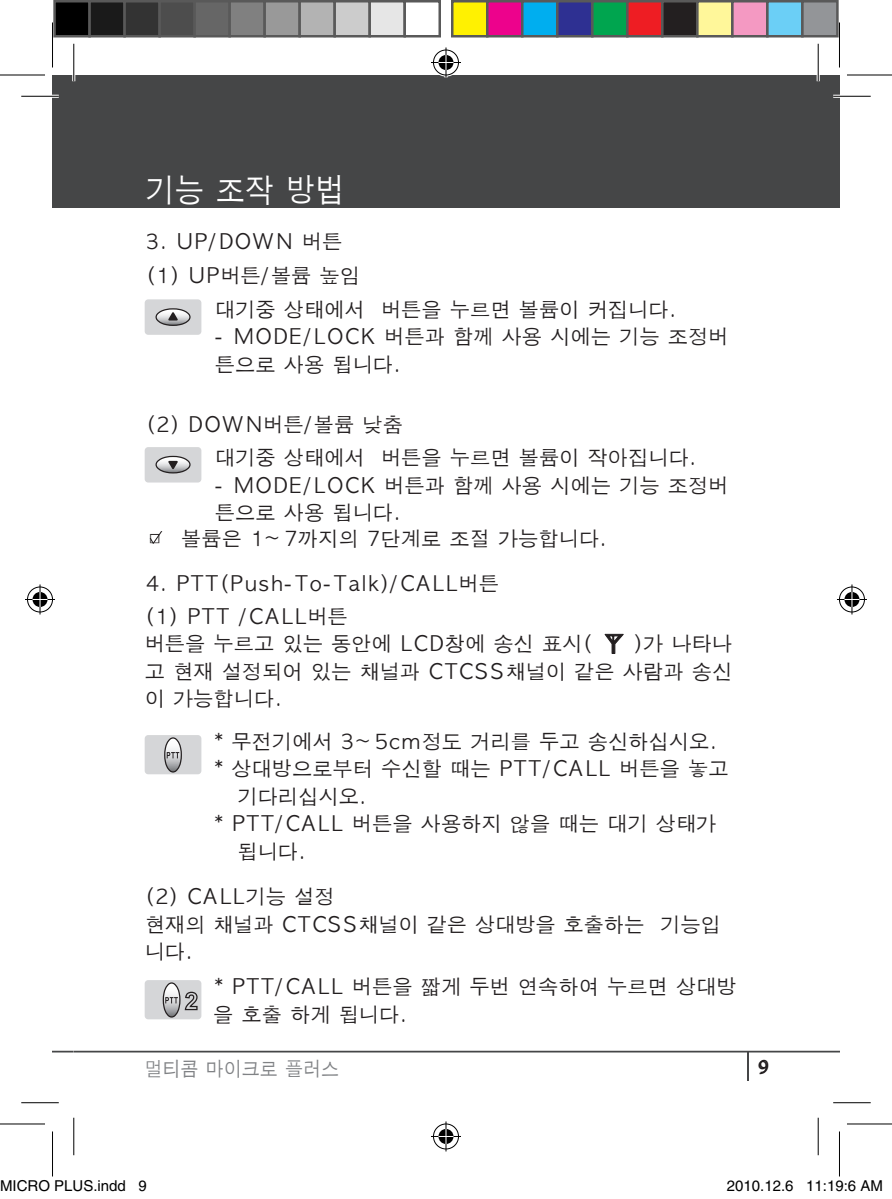
<style>
.page{position:relative;width:892px;height:1199px;background:#fff}
.page>*{position:absolute;margin:0;border:0;box-sizing:border-box;transform-origin:0 0}
.t1{font:32.5px "Apple Gothic";color:#fff;scale:.9 1}
.t2{font:20.25px/27.5px "Apple Gothic";color:#231f20}
.t3{font:20px "Apple Gothic";color:#808285;scale:.9 1}
.t4{font:15px "Helvetica";color:#000}
</style>
<div class="page">
<div style="left:52px;top:75px;width:22px;height:132px;background:#454647"></div>
<svg style="left:52px;top:1051px;width:22px;height:1px"></svg>
<hr style="left:74px;top:1051px;width:765px;height:1px;background:#454647">
<hr style="left:747px;top:1051px;width:2px;height:29px;background:#454647">
<div style="left:74px;top:75px;width:765px;height:132px;background:#454647"></div>
<div style="left:145px;top:299px;width:56px;height:36px;background:#d5d6d8;border-radius:4px"></div>
<svg style="left:155px;top:308px;width:36px;height:18px"></svg>
<div style="left:145px;top:447px;width:56px;height:35px;background:#d5d6d8;border-radius:4px"></div>
<svg style="left:155px;top:455px;width:36px;height:19px"></svg>
<svg style="left:150px;top:531px;width:12px;height:13px"></svg>
<div style="left:145px;top:735px;width:56px;height:39px;background:#d5d6d8;border-radius:4px"></div>
<svg style="left:164px;top:737px;width:18px;height:36px"></svg>
<div style="left:145px;top:980px;width:56px;height:39px;background:#d5d6d8;border-radius:4px"></div>
<svg style="left:604px;top:634px;width:20px;height:20px"></svg>
<hr style="left:21px;top:95px;width:38px;height:3px;background:#fff">
<hr style="left:833px;top:95px;width:37px;height:3px;background:#fff">
<hr style="left:72px;top:44px;width:3px;height:37px;background:#fff">
<hr style="left:816px;top:44px;width:3px;height:37px;background:#fff">
<hr style="left:21px;top:96px;width:38px;height:1px;background:#000">
<hr style="left:833px;top:96px;width:37px;height:1px;background:#000">
<hr style="left:21px;top:1102px;width:38px;height:1px;background:#000">
<hr style="left:833px;top:1102px;width:37px;height:1px;background:#000">
<hr style="left:73px;top:44px;width:1px;height:37px;background:#000">
<hr style="left:73px;top:1118px;width:1px;height:37px;background:#000">
<hr style="left:817px;top:44px;width:1px;height:37px;background:#000">
<hr style="left:817px;top:1118px;width:1px;height:37px;background:#000">
<svg style="left:0;top:74px;width:45px;height:1px"></svg>
<svg style="left:847px;top:74px;width:45px;height:1px"></svg>
<hr style="left:0;top:75px;width:45px;height:1px;background:#000">
<hr style="left:847px;top:75px;width:45px;height:1px;background:#000">
<hr style="left:0;top:1123px;width:45px;height:1px;background:#000">
<hr style="left:847px;top:1123px;width:45px;height:1px;background:#000">
<hr style="left:52px;top:22px;width:1px;height:45px;background:#000">
<hr style="left:52px;top:1131px;width:1px;height:45px;background:#000">
<hr style="left:839px;top:22px;width:1px;height:45px;background:#000">
<hr style="left:839px;top:1131px;width:1px;height:45px;background:#000">
<div style="left:432px;top:48px;width:28px;height:29px;border:3px solid #fff;border-radius:50%"></div>
<hr style="left:431px;top:61px;width:30px;height:3px;background:#fff">
<hr style="left:444px;top:48px;width:3px;height:30px;background:#fff">
<div style="left:437px;top:53px;width:18px;height:19px;border:3px solid #fff;border-radius:50%"></div>
<div style="left:433px;top:50px;width:26px;height:25px;border:1px solid #000;border-radius:50%"></div>
<hr style="left:431px;top:62px;width:30px;height:1px;background:#000">
<hr style="left:445px;top:48px;width:1px;height:30px;background:#000">
<svg style="left:438px;top:55px;width:15px;height:15px"></svg>
<div style="left:432px;top:1122px;width:28px;height:28px;border:3px solid #fff;border-radius:50%"></div>
<hr style="left:431px;top:1135px;width:30px;height:3px;background:#fff">
<hr style="left:444px;top:1121px;width:3px;height:30px;background:#fff">
<div style="left:437px;top:1127px;width:18px;height:18px;border:3px solid #fff;border-radius:50%"></div>
<div style="left:433px;top:1123px;width:26px;height:26px;border:1px solid #000;border-radius:50%"></div>
<hr style="left:431px;top:1136px;width:30px;height:1px;background:#000">
<hr style="left:445px;top:1121px;width:1px;height:30px;background:#000">
<svg style="left:438px;top:1129px;width:15px;height:15px"></svg>
<div style="left:26px;top:585px;width:28px;height:28px;border:3px solid #fff;border-radius:50%"></div>
<hr style="left:25px;top:598px;width:30px;height:3px;background:#fff">
<svg style="left:38px;top:584px;width:4px;height:30px"></svg>
<div style="left:31px;top:590px;width:18px;height:18px;border:3px solid #fff;border-radius:50%"></div>
<div style="left:27px;top:587px;width:26px;height:25px;border:1px solid #000;border-radius:50%"></div>
<hr style="left:25px;top:599px;width:30px;height:1px;background:#000">
<hr style="left:40px;top:584px;width:1px;height:30px;background:#000">
<svg style="left:33px;top:592px;width:15px;height:15px"></svg>
<div style="left:838px;top:585px;width:28px;height:28px;border:3px solid #fff;border-radius:50%"></div>
<hr style="left:837px;top:598px;width:30px;height:3px;background:#fff">
<hr style="left:850px;top:584px;width:3px;height:30px;background:#fff">
<div style="left:843px;top:590px;width:18px;height:18px;border:3px solid #fff;border-radius:50%"></div>
<div style="left:839px;top:587px;width:25px;height:25px;border:1px solid #000;border-radius:50%"></div>
<hr style="left:837px;top:599px;width:30px;height:1px;background:#000">
<hr style="left:851px;top:584px;width:1px;height:30px;background:#000">
<svg style="left:844px;top:592px;width:15px;height:15px"></svg>
<div style="left:55px;top:1px;width:35px;height:35px;background:#000"></div>
<div style="left:53px;top:0;width:38px;height:38px;border:2px solid #595959"></div>
<div style="left:90px;top:1px;width:35px;height:35px;background:#1a1a1a"></div>
<div style="left:88px;top:0;width:38px;height:38px;border:2px solid #595959"></div>
<div style="left:125px;top:1px;width:35px;height:35px;background:#333"></div>
<div style="left:123px;top:0;width:38px;height:38px;border:2px solid #595959"></div>
<div style="left:160px;top:1px;width:35px;height:35px;background:#4d4d4d"></div>
<div style="left:158px;top:0;width:38px;height:38px;border:2px solid #595959"></div>
<div style="left:195px;top:1px;width:35px;height:35px;background:#666"></div>
<div style="left:193px;top:0;width:38px;height:38px;border:2px solid #595959"></div>
<div style="left:230px;top:1px;width:35px;height:35px;background:#808080"></div>
<div style="left:228px;top:0;width:38px;height:38px;border:2px solid #595959"></div>
<div style="left:265px;top:1px;width:35px;height:35px;background:#999"></div>
<div style="left:263px;top:0;width:38px;height:38px;border:2px solid #595959"></div>
<div style="left:300px;top:1px;width:35px;height:35px;background:#b3b3b3"></div>
<div style="left:298px;top:0;width:38px;height:38px;border:2px solid #595959"></div>
<div style="left:335px;top:1px;width:35px;height:35px;background:#ccc"></div>
<div style="left:333px;top:0;width:38px;height:38px;border:2px solid #595959"></div>
<div style="left:370px;top:1px;width:35px;height:35px;background:#e6e6e6"></div>
<div style="left:368px;top:0;width:38px;height:38px;border:2px solid #595959"></div>
<div style="left:403px;top:0;width:38px;height:38px;border:2px solid #595959"></div>
<div style="left:452px;top:1px;width:35px;height:35px;background:#fff101"></div>
<div style="left:451px;top:0;width:37px;height:38px;border:2px solid #595959"></div>
<div style="left:487px;top:1px;width:35px;height:35px;background:#ed028c"></div>
<div style="left:486px;top:0;width:37px;height:38px;border:2px solid #595959"></div>
<div style="left:522px;top:1px;width:35px;height:35px;background:#00aeef"></div>
<div style="left:521px;top:0;width:37px;height:38px;border:2px solid #595959"></div>
<div style="left:557px;top:1px;width:35px;height:35px;background:#2e3092"></div>
<div style="left:556px;top:0;width:37px;height:38px;border:2px solid #595959"></div>
<div style="left:592px;top:1px;width:35px;height:35px;background:#00a54f"></div>
<div style="left:591px;top:0;width:37px;height:38px;border:2px solid #595959"></div>
<div style="left:627px;top:1px;width:35px;height:35px;background:#ee1d23"></div>
<div style="left:626px;top:0;width:37px;height:38px;border:2px solid #595959"></div>
<div style="left:662px;top:1px;width:35px;height:35px;background:#231f20"></div>
<div style="left:661px;top:0;width:37px;height:38px;border:2px solid #595959"></div>
<div style="left:697px;top:1px;width:35px;height:35px;background:#fff79a"></div>
<div style="left:696px;top:0;width:37px;height:38px;border:2px solid #595959"></div>
<div style="left:732px;top:1px;width:35px;height:35px;background:#f499c2"></div>
<div style="left:731px;top:0;width:37px;height:38px;border:2px solid #595959"></div>
<div style="left:767px;top:1px;width:35px;height:35px;background:#6bcff6"></div>
<div style="left:766px;top:0;width:37px;height:38px;border:2px solid #595959"></div>
<div style="left:802px;top:1px;width:35px;height:35px;background:#939598"></div>
<div style="left:801px;top:0;width:37px;height:38px;border:2px solid #595959"></div>
<div style="left:736px;top:1181px;width:6px;height:10px;border:1px solid #fff;border-radius:50%"></div>
<div style="left:735px;top:1180px;width:8px;height:12px;border:1px solid #fff;border-radius:50%"></div>
<div style="left:753px;top:1181px;width:6px;height:10px;border:1px solid #fff;border-radius:50%"></div>
<div style="left:752px;top:1180px;width:8px;height:12px;border:1px solid #fff;border-radius:50%"></div>
<svg style="left:162px;top:982px;width:36px;height:36px"></svg>
<h1 class="t1" style="left:146px;top:173px;width:222px">기능 조작 방법</h1>
<p class="t2" style="left:146px;top:228px;width:198px">3. UP/DOWN 버튼</p>
<p class="t2" style="left:146px;top:262px;width:216px">(1) UP버튼/볼륨 높임</p>
<p class="t2" style="left:215px;top:296px;width:463px">대기중 상태에서 버튼을 누르면 볼륨이 커집니다.</p>
<p class="t2" style="left:215px;top:324px;width:515px">- MODE/LOCK 버튼과 함께 사용 시에는 기능 조정버 튼으로 사용 됩니다.</p>
<p class="t2" style="left:146px;top:411px;width:259px">(2) DOWN버튼/볼륨 낮춤</p>
<p class="t2" style="left:215px;top:445px;width:483px">대기중 상태에서 버튼을 누르면 볼륨이 작아집니다.</p>
<p class="t2" style="left:215px;top:472px;width:515px">- MODE/LOCK 버튼과 함께 사용 시에는 기능 조정버 튼으로 사용 됩니다.</p>
<p class="t2" style="left:145px;top:526px;width:464px">□ 볼륨은 1~7까지의 7단계로 조절 가능합니다.</p>
<p class="t2" style="left:145px;top:567px;width:356px;line-height:33px">4. PTT(Push-To-Talk)/CALL버튼 (1) PTT /CALL버튼</p>
<p class="t2" style="left:145px;top:630px;width:449px">버튼을 누르고 있는 동안에 LCD창에 송신 표시(</p>
<p class="t2" style="left:145px;top:630px;width:589px;text-align:justify;text-indent:488px">)가 나타나 고 현재 설정되어 있는 채널과 CTCSS채널이 같은 사람과 송신 이 가능합니다.</p>
<p class="t2" style="left:213px;top:728px;width:506px">* 무전기에서 3~5cm정도 거리를 두고 송신하십시오.</p>
<p class="t2" style="left:213px;top:756px;width:517px">* 상대방으로부터 수신할 때는 PTT/CALL 버튼을 놓고</p>
<p class="t2" style="left:237px;top:783px;width:131px">기다리십시오.</p>
<p class="t2" style="left:213px;top:811px;width:505px">* PTT/CALL 버튼을 사용하지 않을 때는 대기 상태가</p>
<p class="t2" style="left:237px;top:838px;width:70px">됩니다.</p>
<p class="t2" style="left:145px;top:883px;width:577px">(2) CALL기능 설정<br>현재의 채널과 CTCSS채널이 같은 상대방을 호출하는 기능입 니다.</p>
<p class="t2" style="left:213px;top:974px;width:525px">* PTT/CALL 버튼을 짧게 두번 연속하여 누르면 상대방 을 호출 하게 됩니다.</p>
<p class="t3" style="left:145px;top:1057px;width:218px">멀티콤 마이크로 플러스</p>
<p class="t4" style="left:0;top:1177px;width:148px">MICRO PLUS.indd 9</p>
<p class="t4" style="left:727px;top:1177px;width:157px">2010.12.6 11:19:6 AM</p>
</div>
